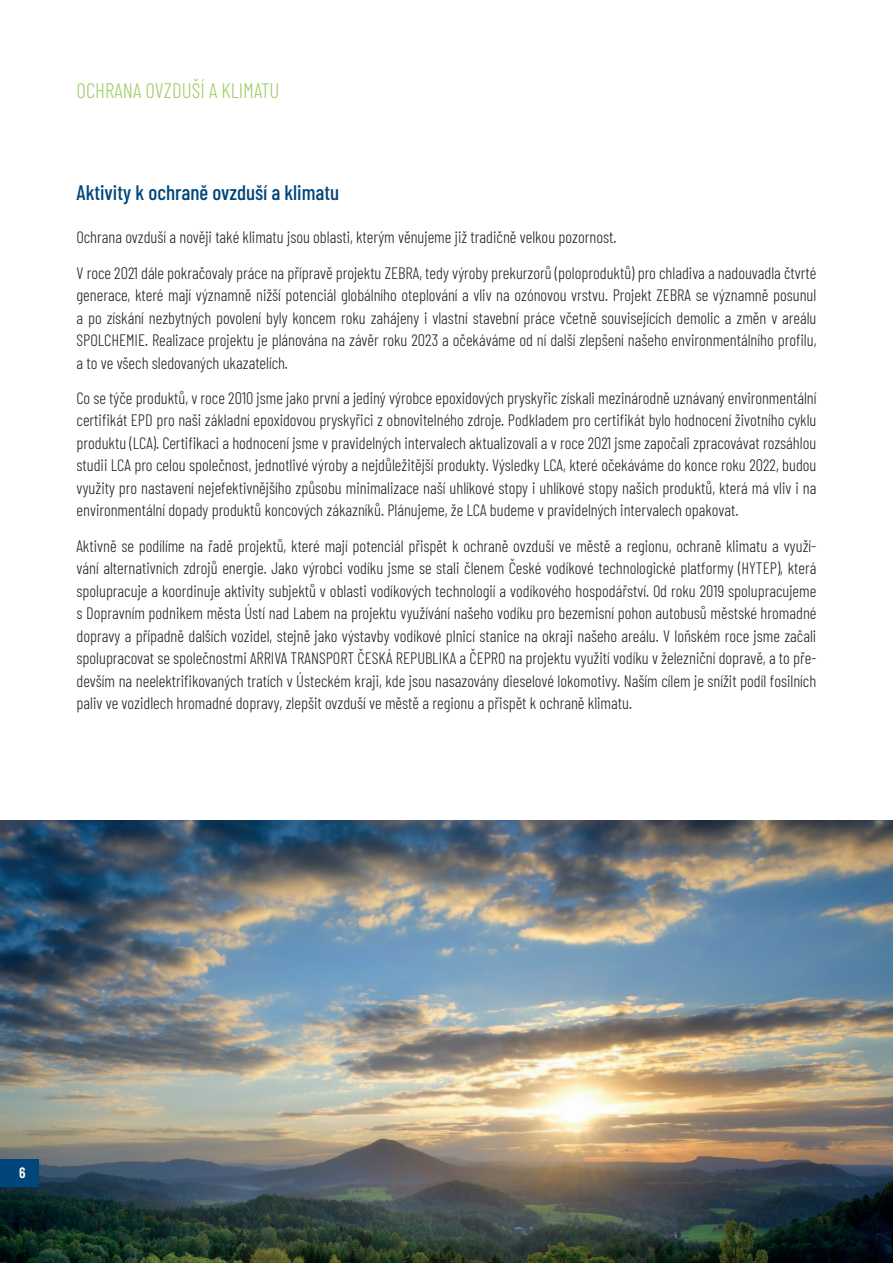
<style>
.page{position:relative;width:893px;height:1263px;background:#fff}
.page>*{position:absolute;margin:0;border:0;box-sizing:border-box;transform-origin:0 0}
.t1{font:500 21px "Barlow Condensed";color:#00467b}
.t2{font:300 21px "Barlow Condensed";color:#9fce66}
.t3{font:300 16.5px/22.5px "Barlow Condensed";color:#231f20;text-align:justify}
.t4{font:600 15px "Barlow Condensed";color:#fff}
</style>
<div class="page">
<img style="left:0;top:821px;width:893px;height:442px">
<div style="left:0;top:1159px;width:38px;height:27px;background:#00467b"></div>
<p class="t2" style="left:77px;top:75px;width:205px">OCHRANA OVZDUŠÍ A KLIMATU</p>
<p class="t1" style="left:77px;top:177px;width:264px">Aktivity k ochraně ovzduší a klimatu</p>
<p class="t3" style="left:77px;top:219px;width:741px;line-height:35.2px">Ochrana ovzduší a nověji také klimatu jsou oblasti, kterým věnujeme již tradičně velkou pozornost.<br>V roce 2021 dále pokračovaly práce na přípravě projektu ZEBRA, tedy výroby prekurzorů (poloproduktů) pro chladiva a nadouvadla čtvrté</p>
<p class="t3" style="left:77px;top:283px;width:741px">generace, které mají významně nižší potenciál globálního oteplování a vliv na ozónovou vrstvu. Projekt ZEBRA se významně posunul a po získání nezbytných povolení byly koncem roku zahájeny i vlastní stavební práce včetně souvisejících demolic a změn v areálu SPOLCHEMIE. Realizace projektu je plánována na závěr roku 2023 a očekáváme od ní další zlepšení našeho environmentálního profilu, a to ve všech sledovaných ukazatelích.</p>
<p class="t3" style="left:77px;top:386px;width:741px">Co se týče produktů, v roce 2010 jsme jako první a jediný výrobce epoxidových pryskyřic získali mezinárodně uznávaný environmentální certifikát EPD pro naši základní epoxidovou pryskyřici z obnovitelného zdroje. Podkladem pro certifikát bylo hodnocení životního cyklu produktu (LCA). Certifikaci a hodnocení jsme v pravidelných intervalech aktualizovali a v roce 2021 jsme započali zpracovávat rozsáhlou studii LCA pro celou společnost, jednotlivé výroby a nejdůležitější produkty. Výsledky LCA, které očekáváme do konce roku 2022, budou využity pro nastavení nejefektivnějšího způsobu minimalizace naší uhlíkové stopy i uhlíkové stopy našich produktů, která má vliv i na environmentální dopady produktů koncových zákazníků. Plánujeme, že LCA budeme v pravidelných intervalech opakovat.</p>
<p class="t3" style="left:77px;top:533px;width:741px">Aktivně se podílíme na řadě projektů, které mají potenciál přispět k ochraně ovzduší ve městě a regionu, ochraně klimatu a využí&shy;vání alternativních zdrojů energie. Jako výrobci vodíku jsme se stali členem České vodíkové technologické platformy (HYTEP), která spolupracuje a koordinuje aktivity subjektů v oblasti vodíkových technologií a vodíkového hospodářství. Od roku 2019 spolupracujeme s Dopravním podnikem města Ústí nad Labem na projektu využívání našeho vodíku pro bezemisní pohon autobusů městské hromadné dopravy a případně dalších vozidel, stejně jako výstavby vodíkové plnicí stanice na okraji našeho areálu. V loňském roce jsme začali spolupracovat se společnostmi ARRIVA TRANSPORT ČESKÁ REPUBLIKA a ČEPRO na projektu využití vodíku v železniční dopravě, a to pře&shy;devším na neelektrifikovaných tratích v Ústeckém kraji, kde jsou nasazovány dieselové lokomotivy. Naším cílem je snížit podíl fosilních paliv ve vozidlech hromadné dopravy, zlepšit ovzduší ve městě a regionu a přispět k ochraně klimatu.</p>
<p class="t4" style="left:19px;top:1162px;width:8px">6</p>
</div>
